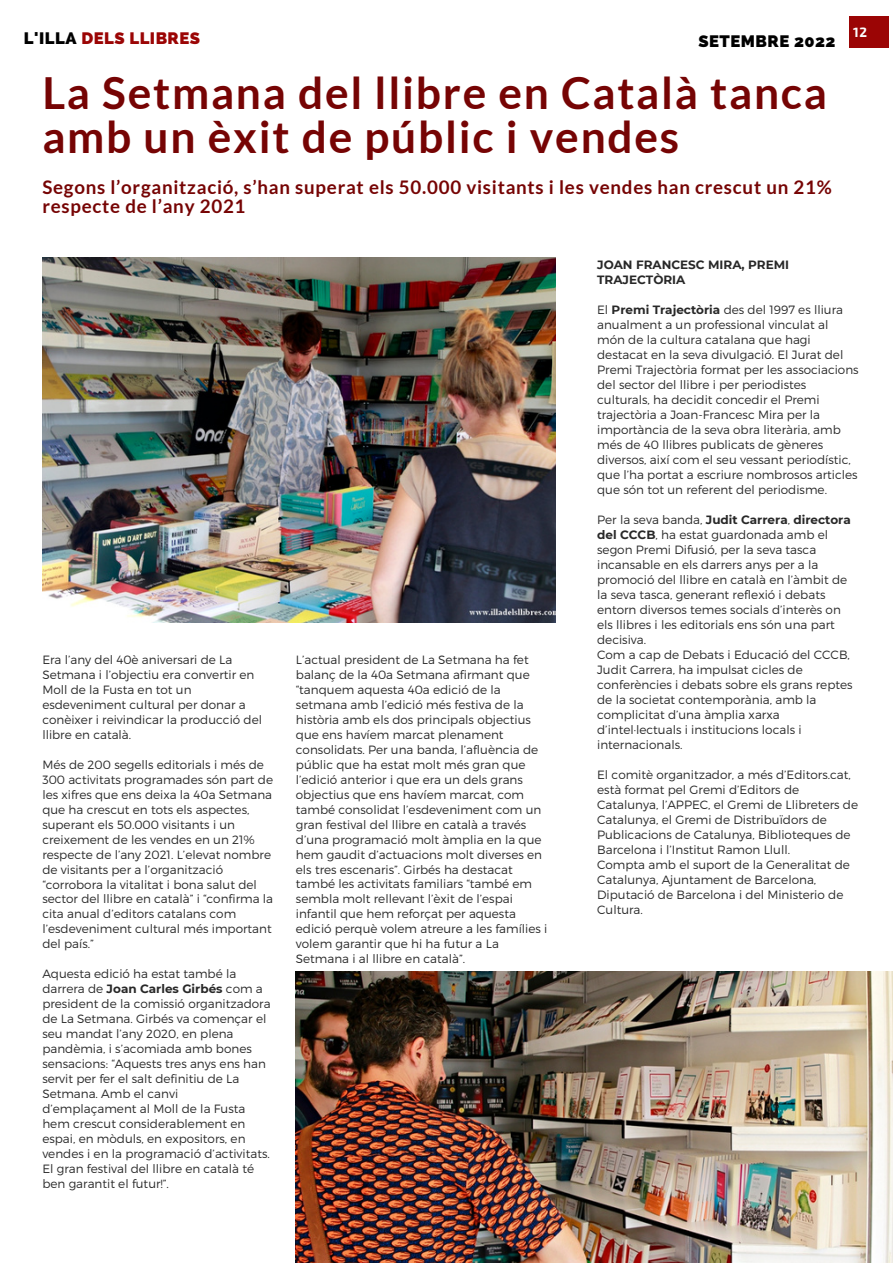
<style>
.page{position:relative;width:893px;height:1264px;background:#fff}
.page>*{position:absolute;margin:0;border:0;box-sizing:border-box;transform-origin:0 0}
.t1{font:700 44.25px/45px "Lato";letter-spacing:.04em;color:#760404}
.t2{font:700 18.75px/19px "Lato";letter-spacing:.04em;color:#760404}
.t3{font:800 16.65px "Raleway";letter-spacing:.03em;color:#9b0505}
.t4{font:800 16.65px "Raleway";letter-spacing:.03em;color:#000}
.t5{font:700 13.2px "Exo 2";color:#fcffff}
.t6{font:300 12px/15px "Montserrat";color:#282828}
.t7{font:700 12px/15px "Montserrat";color:#282828}
.s1{color:#000}
.s2{font-weight:700}
</style>
<div class="page">
<img style="left:42px;top:257px;width:513px;height:366px">
<div style="left:848px;top:16px;width:40px;height:32px;background:#9b0505"></div>
<img style="left:296px;top:971px;width:596px;height:291px">
<h3 class="t3" style="left:24px;top:28px;width:178px"><span class="s1">L'ILLA</span> DELS LLIBRES</h3>
<h3 class="t4" style="left:698px;top:31px;width:139px">SETEMBRE 2022</h3>
<h1 class="t1" style="left:42px;top:69px;width:786px">La Setmana del llibre en Català tanca amb un èxit de públic i vendes</h1>
<h2 class="t2" style="left:42px;top:177px;width:790px">Segons l’organització, s’han superat els 50.000 visitants i les vendes han crescut un 21% respecte de l’any 2021</h2>
<p class="t5" style="left:853px;top:24px;width:15px">12</p>
<p class="t6" style="left:42px;top:651px;width:221px">Era l’any del 40è aniversari de La<br>Setmana i l’objectiu era convertir en<br>Moll de la Fusta en tot un esdeveniment cultural per donar a conèixer i reivindicar la producció del llibre en català.</p>
<p class="t6" style="left:42px;top:756px;width:232px">Més de 200 segells editorials i més de 300 activitats programades són part de les xifres que ens deixa la 40a Setmana que ha crescut en tots els aspectes, superant els 50.000 visitants i un creixement de les vendes en un 21% respecte de l’any 2021. L’elevat nombre de visitants per a l’organització “corrobora la vitalitat i bona salut del sector del llibre en català” i “confirma la cita anual d’editors catalans com l’esdeveniment cultural més important del país.”</p>
<p class="t6" style="left:42px;top:966px;width:230px">Aquesta edició ha estat també la darrera de <span class="s2">Joan Carles Girbés</span> com a president de la comissió organitzadora de La Setmana. Girbés va començar el seu mandat l’any 2020, en plena pandèmia, i s’acomiada amb bones sensacions: “Aquests tres anys ens han servit per fer el salt definitiu de La Setmana. Amb el canvi d’emplaçament al Moll de la Fusta hem crescut considerablement en espai, en mòduls, en expositors, en vendes i en la programació d’activitats.<br>El gran festival del llibre en català té ben garantit el futur!”.</p>
<p class="t6" style="left:296px;top:651px;width:253px">L’actual president de La Setmana ha fet balanç de la 40a Setmana afirmant que “tanquem aquesta 40a edició de la setmana amb l’edició més festiva de la història amb els dos principals objectius que ens havíem marcat plenament consolidats. Per una banda, l’afluència de públic que ha estat molt més gran que l’edició anterior i que era un dels grans objectius que ens havíem marcat, com també consolidat l’esdeveniment com un gran festival del llibre en català a través d’una programació molt àmplia en la que hem gaudit d’actuacions molt diverses en els tres escenaris”. Girbés ha destacat també les activitats familiars “també em sembla molt rellevant l’èxit de l’espai infantil que hem reforçat per aquesta edició perquè volem atreure a les famílies i volem garantir que hi ha futur a La Setmana i al llibre en català”.</p>
<p class="t7" style="left:597px;top:257px;width:193px">JOAN FRANCESC MIRA, PREMI<br>TRAJECTÒRIA</p>
<p class="t6" style="left:597px;top:301px;width:263px">El <span class="s2">Premi Trajectòria</span> des del 1997 es lliura anualment a un professional vinculat al món de la cultura catalana que hagi destacat en la seva divulgació. El Jurat del Premi Trajectòria format per les associacions del sector del llibre i per periodistes culturals, ha decidit concedir el Premi trajectòria a Joan-Francesc Mira per la importància de la seva obra literària, amb més de 40 llibres publicats de gèneres diversos, així com el seu vessant periodístic, que l’ha portat a escriure nombrosos articles que són tot un referent del periodisme.</p>
<p class="t6" style="left:597px;top:511px;width:257px">Per la seva banda, <span class="s2">Judit Carrera</span>, <span class="s2">directora del CCCB</span>, ha estat guardonada amb el segon Premi Difusió, per la seva tasca incansable en els darrers anys per a la promoció del llibre en català en l’àmbit de la seva tasca, generant reflexió i debats entorn diversos temes socials d’interès on els llibres i les editorials ens són una part decisiva.<br>Com a cap de Debats i Educació del CCCB, Judit Carrera, ha impulsat cicles de conferències i debats sobre els grans reptes de la societat contemporània, amb la complicitat d’una àmplia xarxa d’intel·lectuals i institucions locals i internacionals.</p>
<p class="t6" style="left:597px;top:766px;width:262px">El comitè organitzador, a més d’Editors.cat, està format pel Gremi d’Editors de Catalunya, l’APPEC, el Gremi de Llibreters de Catalunya, el Gremi de Distribuïdors de Publicacions de Catalunya, Biblioteques de Barcelona i l’Institut Ramon Llull.<br>Compta amb el suport de la Generalitat de Catalunya, Ajuntament de Barcelona, Diputació de Barcelona i del Ministerio de Cultura.</p>
</div>
